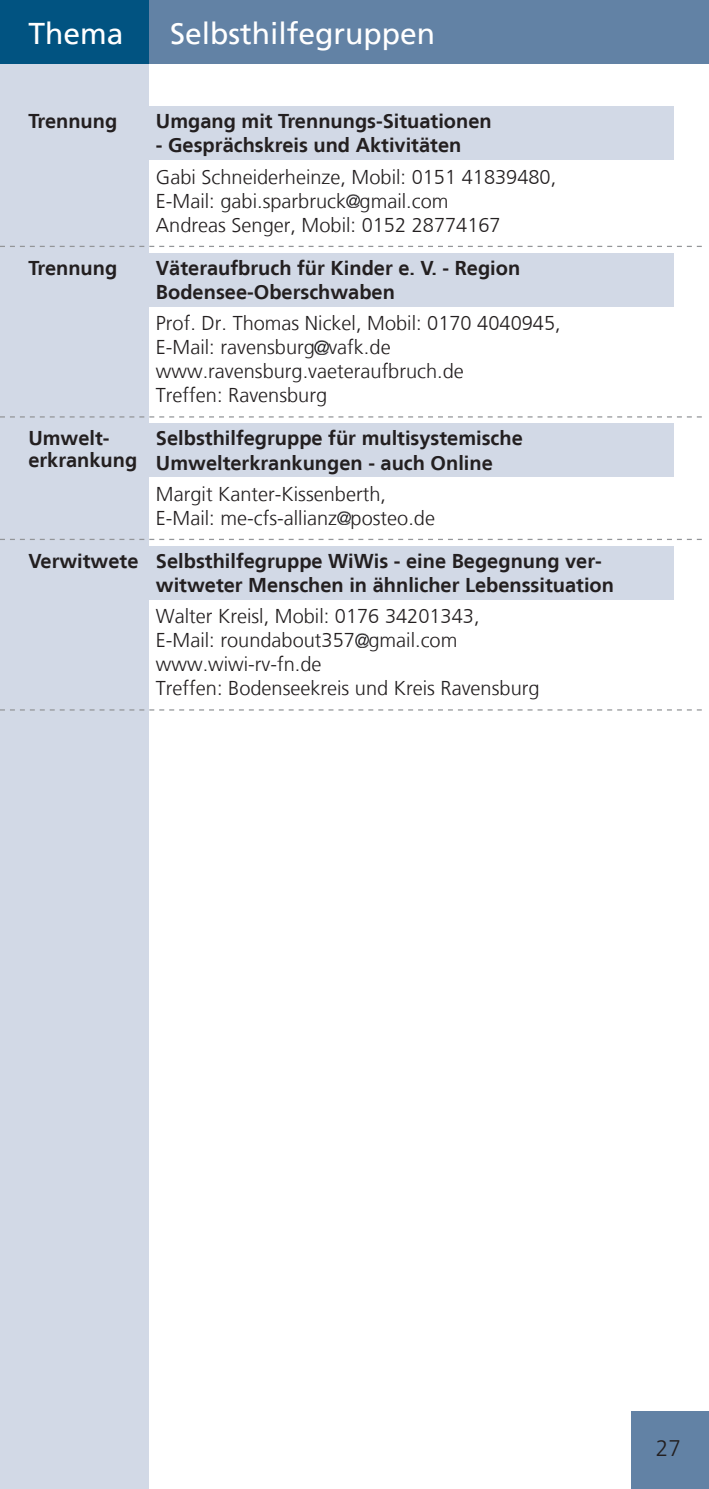
<style>
.page{position:relative;width:709px;height:1489px;background:#fff}
.page>*{position:absolute;margin:0;border:0;box-sizing:border-box;transform-origin:0 0}
.t1{font:30px "Frutiger LT";color:#fff}
.t2{font:300 22.5px "Frutiger LT";color:#231f20}
.Gruppentext{font:300 20px/24px "Frutiger LT";color:#231f20}
.Gruppenname{font:700 20px/24px "Frutiger LT";color:#231f20}
.Thema{font:700 20px/21.2px "Frutiger LT";color:#231f20}
</style>
<div class="page">
<div style="left:0;top:0;width:709px;height:64px;background:#6282a5"></div>
<div style="left:0;top:0;width:149px;height:1488px;background:#d2d9e6"></div>
<div style="left:0;top:0;width:149px;height:64px;background:#015381"></div>
<div style="left:149px;top:106px;width:524px;height:54px;background:#d2d9e6"></div>
<svg style="left:0;top:246px;width:702px;height:1px"></svg>
<svg style="left:346px;top:194px;width:13px;height:13px"></svg>
<div style="left:149px;top:253px;width:524px;height:54px;background:#d2d9e6"></div>
<svg style="left:0;top:416px;width:702px;height:1px"></svg>
<img style="left:315px;top:340px;width:13px;height:14px">
<div style="left:149px;top:423px;width:524px;height:54px;background:#d2d9e6"></div>
<svg style="left:0;top:539px;width:702px;height:1px"></svg>
<svg style="left:337px;top:511px;width:13px;height:13px"></svg>
<div style="left:149px;top:546px;width:524px;height:53px;background:#d2d9e6"></div>
<svg style="left:0;top:709px;width:702px;height:1px"></svg>
<img style="left:355px;top:633px;width:13px;height:14px">
<div style="left:631px;top:1410px;width:78px;height:78px;background:#6282a5"></div>
<h1 class="t1" style="left:28px;top:16px;width:97px">Thema</h1>
<h1 class="t1" style="left:170px;top:16px;width:267px">Selbsthilfegruppen</h1>
<p class="Thema" style="left:28px;top:111px;width:90px">Trennung</p>
<p class="Gruppenname" style="left:156px;top:110px;width:337px">Umgang mit Trennungs-Situationen</p>
<p class="Gruppenname" style="left:156px;top:134px;width:307px">- Gesprächskreis und Aktivitäten</p>
<p class="Gruppentext" style="left:156px;top:165px;width:402px">Gabi Schneiderheinze, Mobil: 0151 41839480,<br>E-Mail: gabi.sparbruck gmail.com<br>Andreas Senger, Mobil: 0152 28774167</p>
<p class="Thema" style="left:28px;top:257px;width:90px">Trennung</p>
<p class="Gruppenname" style="left:156px;top:256px;width:366px">Väteraufbruch für Kinder e. V. - Region<br>Bodensee-Oberschwaben</p>
<p class="Gruppentext" style="left:156px;top:311px;width:406px">Prof. Dr. Thomas Nickel, Mobil: 0170 4040945, E-Mail: ravensburg vafk.de www.ravensburg.vaeteraufbruch.de<br>Treffen: Ravensburg</p>
<p class="Thema" style="left:28px;top:428px;width:110px">Umwelt&shy;erkrankung</p>
<p class="Gruppenname" style="left:156px;top:426px;width:368px">Selbsthilfegruppe für multisystemische<br>Umwelterkrankungen - auch Online</p>
<p class="Gruppentext" style="left:156px;top:482px;width:281px">Margit Kanter-Kissenberth,<br>E-Mail: me-cfs-allianz posteo.de</p>
<p class="Thema" style="left:28px;top:550px;width:112px">Verwitwete</p>
<p class="Gruppenname" style="left:156px;top:549px;width:459px">Selbsthilfegruppe WiWis - eine Begegnung ver&shy;witweter Menschen in ähnlicher Lebenssituation</p>
<p class="Gruppentext" style="left:156px;top:604px;width:385px">Walter Kreisl, Mobil: 0176 34201343, E-Mail: roundabout357 gmail.com www.wiwi-rv-fn.de<br>Treffen: Bodenseekreis und Kreis Ravensburg</p>
<p class="t2" style="left:656px;top:1435px;width:27px">27</p>
</div>
